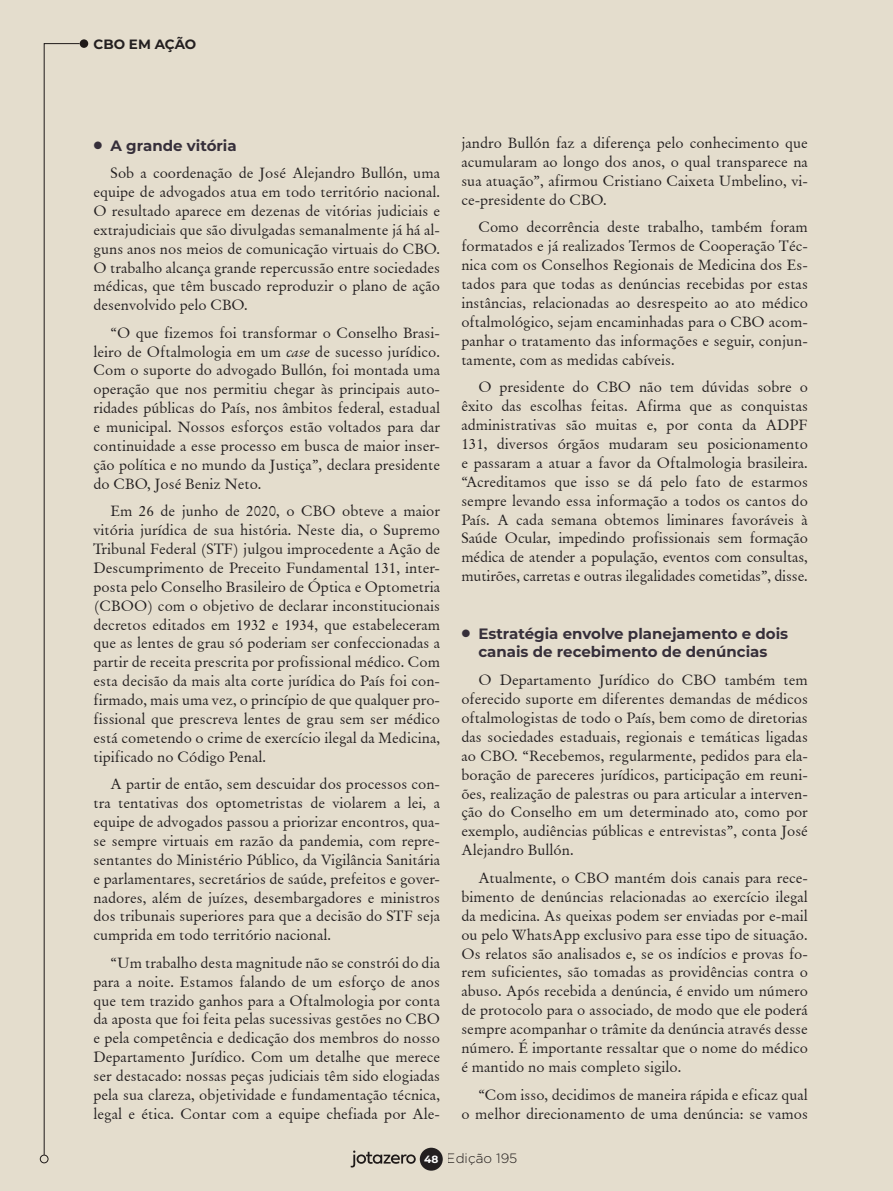
<style>
.page{position:relative;width:893px;height:1191px;background:#e4ddcd}
.page>*{position:absolute;margin:0;border:0;box-sizing:border-box;transform-origin:0 0}
.t1{font:15px/18.9px "Baramond";color:#231f20;text-align:justify}
.t2{font:700 15px/18.9px "Montserrat";color:#362f3a;text-align:center}
.t3{font:300 13.5px "Gotham";color:#231f20}
.t4{font:700 13.5px "Montserrat";letter-spacing:-.005em;color:#231f20}
.s1{font-style:italic}
.s2{font-family:"Montserrat";font-weight:700;font-size:10.5px;color:#fff}
</style>
<div class="page">
<svg style="left:80px;top:39px;width:8px;height:9px"></svg>
<svg style="left:43px;top:43px;width:37px;height:1111px"></svg>
<div style="left:40px;top:1154px;width:8px;height:9px;border:1px solid #231f20;border-radius:50%"></div>
<svg style="left:351px;top:1150px;width:65px;height:17px"></svg>
<div style="left:420px;top:1147px;width:23px;height:23px;background:#231f20;border-radius:50%"></div>
<p class="t4" style="left:94px;top:34px;width:104px">CBO EM AÇÃO</p>
<p class="t2" style="left:94px;top:135px;width:145px">● A grande vitória</p>
<p class="t1" style="left:94px;top:163px;width:348px;text-indent:17px">Sob a coordenação de José Alejandro Bullón, uma equipe de advogados atua em todo território nacional.<br>O resultado aparece em dezenas de vitórias judiciais e extrajudiciais que são divulgadas semanalmente já há al&shy;guns anos nos meios de comunicação virtuais do CBO.<br>O trabalho alcança grande repercussão entre sociedades médicas, que têm buscado reproduzir o plano de ação desenvolvido pelo CBO.</p>
<p class="t1" style="left:94px;top:323px;width:348px;text-indent:17px">“O que fizemos foi transformar o Conselho Brasi&shy;leiro de Oftalmologia em um <span class="s1">case</span> de sucesso jurídico.<br>Com o suporte do advogado Bullón, foi montada uma operação que nos permitiu chegar às principais auto&shy;ridades públicas do País, nos âmbitos federal, estadual e municipal. Nossos esforços estão voltados para dar continuidade a esse processo em busca de maior inser&shy;ção política e no mundo da Justiça”, declara presidente do CBO, José Beniz Neto.</p>
<p class="t1" style="left:94px;top:501px;width:348px;text-indent:17px">Em 26 de junho de 2020, o CBO obteve a maior vitória jurídica de sua história. Neste dia, o Supremo Tribunal Federal (STF) julgou improcedente a Ação de Descumprimento de Preceito Fundamental 131, inter&shy;posta pelo Conselho Brasileiro de Óptica e Optometria (CBOO) com o objetivo de declarar inconstitucionais decretos editados em 1932 e 1934, que estabeleceram que as lentes de grau só poderiam ser confeccionadas a partir de receita prescrita por profissional médico. Com esta decisão da mais alta corte jurídica do País foi con&shy;firmado, mais uma vez, o princípio de que qualquer pro&shy;fissional que prescreva lentes de grau sem ser médico está cometendo o crime de exercício ilegal da Medicina, tipificado no Código Penal.</p>
<p class="t1" style="left:94px;top:774px;width:348px;text-indent:17px">A partir de então, sem descuidar dos processos con&shy;tra tentativas dos optometristas de violarem a lei, a equipe de advogados passou a priorizar encontros, qua&shy;se sempre virtuais em razão da pandemia, com repre&shy;sentantes do Ministério Público, da Vigilância Sanitária e parlamentares, secretários de saúde, prefeitos e gover&shy;nadores, além de juízes, desembargadores e ministros dos tribunais superiores para que a decisão do STF seja cumprida em todo território nacional.</p>
<p class="t1" style="left:94px;top:953px;width:348px;text-indent:17px">“Um trabalho desta magnitude não se constrói do dia para a noite. Estamos falando de um esforço de anos que tem trazido ganhos para a Oftalmologia por conta da aposta que foi feita pelas sucessivas gestões no CBO e pela competência e dedicação dos membros do nosso Departamento Jurídico. Com um detalhe que merece ser destacado: nossas peças judiciais têm sido elogiadas pela sua clareza, objetividade e fundamentação técnica, legal e ética. Contar com a equipe chefiada por Ale-</p>
<p class="t1" style="left:461px;top:133px;width:348px">jandro Bullón faz a diferença pelo conhecimento que acumularam ao longo dos anos, o qual transparece na sua atuação”, afirmou Cristiano Caixeta Umbelino, vi&shy;ce-presidente do CBO.</p>
<p class="t1" style="left:461px;top:217px;width:348px;text-indent:17px">Como decorrência deste trabalho, também foram formatados e já realizados Termos de Cooperação Téc&shy;nica com os Conselhos Regionais de Medicina dos Es&shy;tados para que todas as denúncias recebidas por estas instâncias, relacionadas ao desrespeito ao ato médico oftalmológico, sejam encaminhadas para o CBO acom&shy;panhar o tratamento das informações e seguir, conjun&shy;tamente, com as medidas cabíveis.</p>
<p class="t1" style="left:461px;top:377px;width:348px;text-indent:17px">O presidente do CBO não tem dúvidas sobre o êxito das escolhas feitas. Afirma que as conquistas administrativas são muitas e, por conta da ADPF 131, diversos órgãos mudaram seu posicionamento e passaram a atuar a favor da Oftalmologia brasileira. “Acreditamos que isso se dá pelo fato de estarmos sempre levando essa informação a todos os cantos do País. A cada semana obtemos liminares favoráveis à Saúde Ocular, impedindo profissionais sem formação médica de atender a população, eventos com consultas, mutirões, carretas e outras ilegalidades cometidas”, disse.</p>
<p class="t2" style="left:461px;top:623px;width:328px">● Estratégia envolve planejamento e dois canais de recebimento de denúncias</p>
<p class="t1" style="left:461px;top:670px;width:348px;text-indent:17px">O Departamento Jurídico do CBO também tem oferecido suporte em diferentes demandas de médicos oftalmologistas de todo o País, bem como de diretorias das sociedades estaduais, regionais e temáticas ligadas ao CBO. “Recebemos, regularmente, pedidos para ela&shy;boração de pareceres jurídicos, participação em reuni&shy;ões, realização de palestras ou para articular a interven&shy;ção do Conselho em um determinado ato, como por exemplo, audiências públicas e entrevistas”, conta José Alejandro Bullón.</p>
<p class="t1" style="left:461px;top:868px;width:348px;text-indent:17px">Atualmente, o CBO mantém dois canais para rece&shy;bimento de denúncias relacionadas ao exercício ilegal da medicina. As queixas podem ser enviadas por e-mail ou pelo WhatsApp exclusivo para esse tipo de situação.<br>Os relatos são analisados e, se os indícios e provas fo&shy;rem suficientes, são tomadas as providências contra o abuso. Após recebida a denúncia, é envido um número de protocolo para o associado, de modo que ele poderá sempre acompanhar o trâmite da denúncia através desse número. É importante ressaltar que o nome do médico é mantido no mais completo sigilo.</p>
<p class="t1" style="left:461px;top:1085px;width:348px;text-align:right">“Com isso, decidimos de maneira rápida e eficaz qual<br>o melhor direcionamento de uma denúncia: se vamos</p>
<p class="t3" style="left:424px;top:1149px;width:95px"><span class="s2">48</span> Edição 195</p>
</div>
